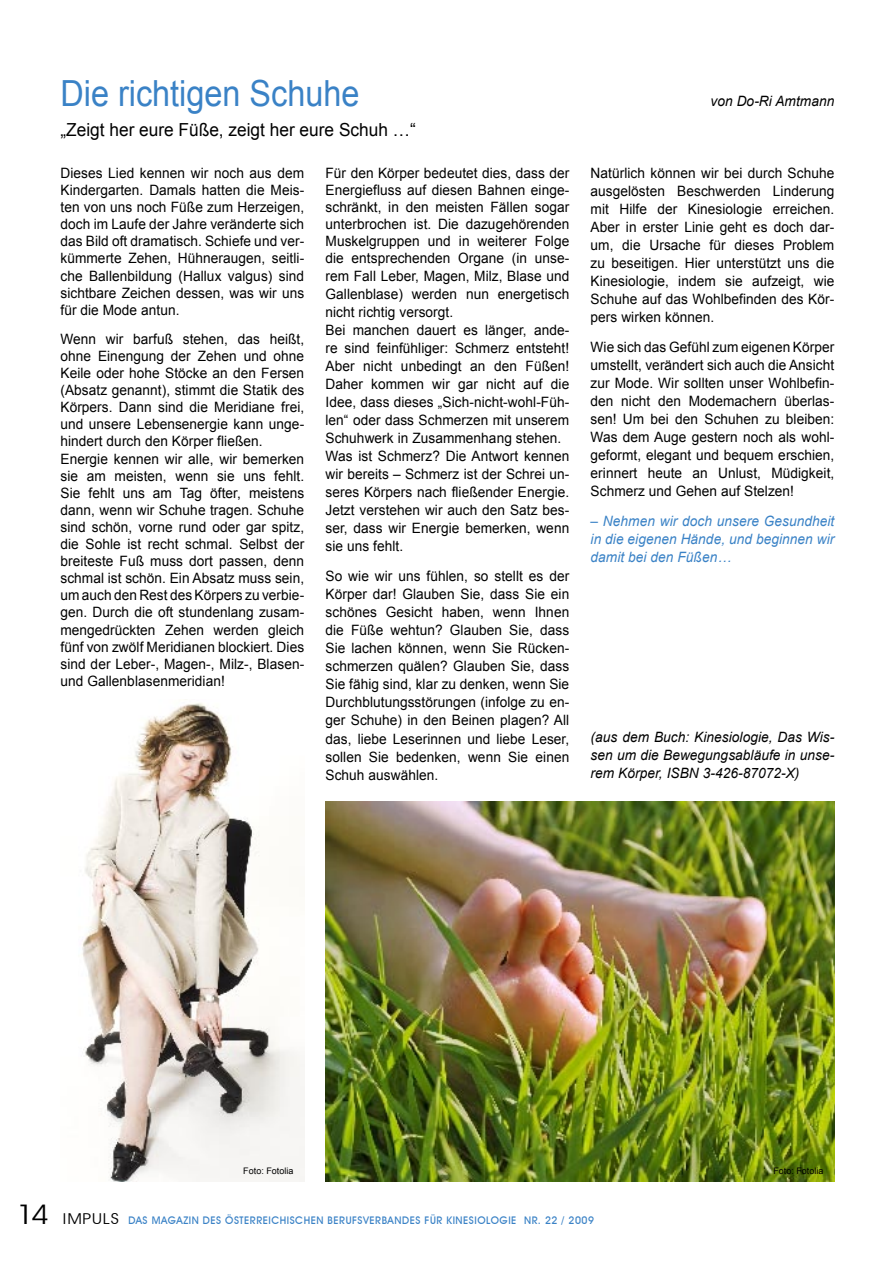
<style>
.page{position:relative;width:893px;height:1263px;background:#fff}
.page>*{position:absolute;margin:0;border:0;box-sizing:border-box;transform-origin:0 0}
.t1{font:36px "Arial";color:#3a82c6;scale:.9 1}
.t2{font:18px "Arial";color:#000;scale:.96 1}
.t3{font:14.25px/18px "Arial";letter-spacing:.005em;color:#000;text-align:justify;scale:.96 1}
.t4{font:italic 14.25px/18px "Arial";letter-spacing:.005em;color:#000;text-align:justify;scale:.96 1}
.t5{font:italic 14.25px/18px "Arial";letter-spacing:.005em;color:#3a82c6;text-align:justify;scale:.96 1}
.t6{font:500 10.5px "Avant Garde IT Cby BT";letter-spacing:.05em;color:#3a82c6}
.t7{font:9px "Arial";color:#000}
.s1{font-weight:400;font-size:27px;color:#000}
.s2{font-weight:400;font-size:15px;color:#000}
</style>
<div class="page">
<img style="left:82px;top:703px;width:222px;height:478px">
<img style="left:326px;top:801px;width:508px;height:380px">
<p class="t1" style="left:60px;top:70px;width:334px">Die richtigen Schuhe</p>
<p class="t2" style="left:60px;top:118px;width:372px">„Zeigt her eure Füße, zeigt her eure Schuh …“</p>
<p class="t3" style="left:60px;top:165px;width:255px;line-height:17.1px">Dieses Lied kennen wir noch aus dem Kindergarten. Damals hatten die Meis&shy;ten von uns noch Füße zum Herzeigen, doch im Laufe der Jahre veränderte sich das Bild oft dramatisch. Schiefe und ver&shy;kümmerte Zehen, Hühneraugen, seitli&shy;che Ballenbildung (Hallux valgus) sind sichtbare Zeichen dessen, was wir uns für die Mode antun.</p>
<p class="t3" style="left:60px;top:330px;width:255px;line-height:17.1px">Wenn wir barfuß stehen, das heißt, ohne Einengung der Zehen und ohne Keile oder hohe Stöcke an den Fersen (Absatz genannt), stimmt die Statik des Körpers. Dann sind die Meridiane frei, und unsere Lebensenergie kann unge&shy;hindert durch den Körper fließen.</p>
<p class="t3" style="left:60px;top:450px;width:255px;line-height:17.1px">Energie kennen wir alle, wir bemerken sie am meisten, wenn sie uns fehlt.<br>Sie fehlt uns am Tag öfter, meistens dann, wenn wir Schuhe tragen. Schuhe sind schön, vorne rund oder gar spitz, die Sohle ist recht schmal. Selbst der breiteste Fuß muss dort passen, denn schmal ist schön. Ein Absatz muss sein, um auch den Rest des Körpers zu verbie&shy;gen. Durch die oft stundenlang zusam&shy;mengedrückten Zehen werden gleich fünf von zwölf Meridianen blockiert. Dies sind der Leber-, Magen-, Milz-, Blasen&shy;und Gallenblasenmeridian!</p>
<p class="t3" style="left:326px;top:164px;width:255px;line-height:17.4px">Für den Körper bedeutet dies, dass der Energiefluss auf diesen Bahnen einge&shy;schränkt, in den meisten Fällen sogar unterbrochen ist. Die dazugehörenden Muskelgruppen und in weiterer Folge die entsprechenden Organe (in unse&shy;rem Fall Leber, Magen, Milz, Blase und Gallenblase) werden nun energetisch nicht richtig versorgt.</p>
<p class="t3" style="left:326px;top:322px;width:255px">Bei manchen dauert es länger, ande&shy;re sind feinfühliger: Schmerz entsteht!<br>Aber nicht unbedingt an den Füßen!<br>Daher kommen wir gar nicht auf die Idee, dass dieses „Sich-nicht-wohl-Füh&shy;len“ oder dass Schmerzen mit unserem Schuhwerk in Zusammenhang stehen.</p>
<p class="t3" style="left:326px;top:448px;width:255px">Was ist Schmerz? Die Antwort kennen wir bereits – Schmerz ist der Schrei un&shy;seres Körpers nach fließender Energie.<br>Jetzt verstehen wir auch den Satz bes&shy;ser, dass wir Energie bemerken, wenn sie uns fehlt.</p>
<p class="t3" style="left:326px;top:568px;width:255px">So wie wir uns fühlen, so stellt es der Körper dar! Glauben Sie, dass Sie ein schönes Gesicht haben, wenn Ihnen die Füße wehtun? Glauben Sie, dass Sie lachen können, wenn Sie Rücken&shy;schmerzen quälen? Glauben Sie, dass Sie fähig sind, klar zu denken, wenn Sie Durchblutungsstörungen (infolge zu en&shy;ger Schuhe) in den Beinen plagen? All das, liebe Leserinnen und liebe Leser, sollen Sie bedenken, wenn Sie einen Schuh auswählen.</p>
<p class="t4" style="left:711px;top:92px;width:130px">von Do-Ri Amtmann</p>
<p class="t3" style="left:591px;top:164px;width:255px">Natürlich können wir bei durch Schuhe</p>
<p class="t3" style="left:591px;top:182px;width:255px">ausgelösten Beschwerden Linderung mit Hilfe der Kinesiologie erreichen.<br>Aber in erster Linie geht es doch dar&shy;um, die Ursache für dieses Problem zu beseitigen. Hier unterstützt uns die Kinesiologie, indem sie aufzeigt, wie Schuhe auf das Wohlbefinden des Kör&shy;pers wirken können.</p>
<p class="t3" style="left:591px;top:338px;width:255px">Wie sich das Gefühl zum eigenen Körper umstellt, verändert sich auch die Ansicht zur Mode. Wir sollten unser Wohlbefin&shy;den nicht den Modemachern überlas&shy;sen! Um bei den Schuhen zu bleiben:<br>Was dem Auge gestern noch als wohl&shy;geformt, elegant und bequem erschien, erinnert heute an Unlust, Müdigkeit, Schmerz und Gehen auf Stelzen!</p>
<p class="t5" style="left:591px;top:512px;width:255px">– Nehmen wir doch unsere Gesundheit in die eigenen Hände, und beginnen wir damit bei den Füßen…</p>
<p class="t4" style="left:591px;top:728px;width:255px">(aus dem Buch: Kinesiologie, Das Wis&shy;sen um die Bewegungsabläufe in unse&shy;rem Körper, ISBN 3-426-87072-X)</p>
<p class="t7" style="left:243px;top:1165px;width:52px">Foto: Fotolia</p>
<p class="t7" style="left:773px;top:1165px;width:52px">Foto: Fotolia</p>
<p class="t6" style="left:17px;top:1214px;width:579px"><span class="s1">14</span> <span class="s2">IMPULS</span> DAS MAGAZIN DES ÖSTERREICHISCHEN BERUFSVERBANDES FÜR KINESIOLOGIE NR. 22 / 2009</p>
</div>
